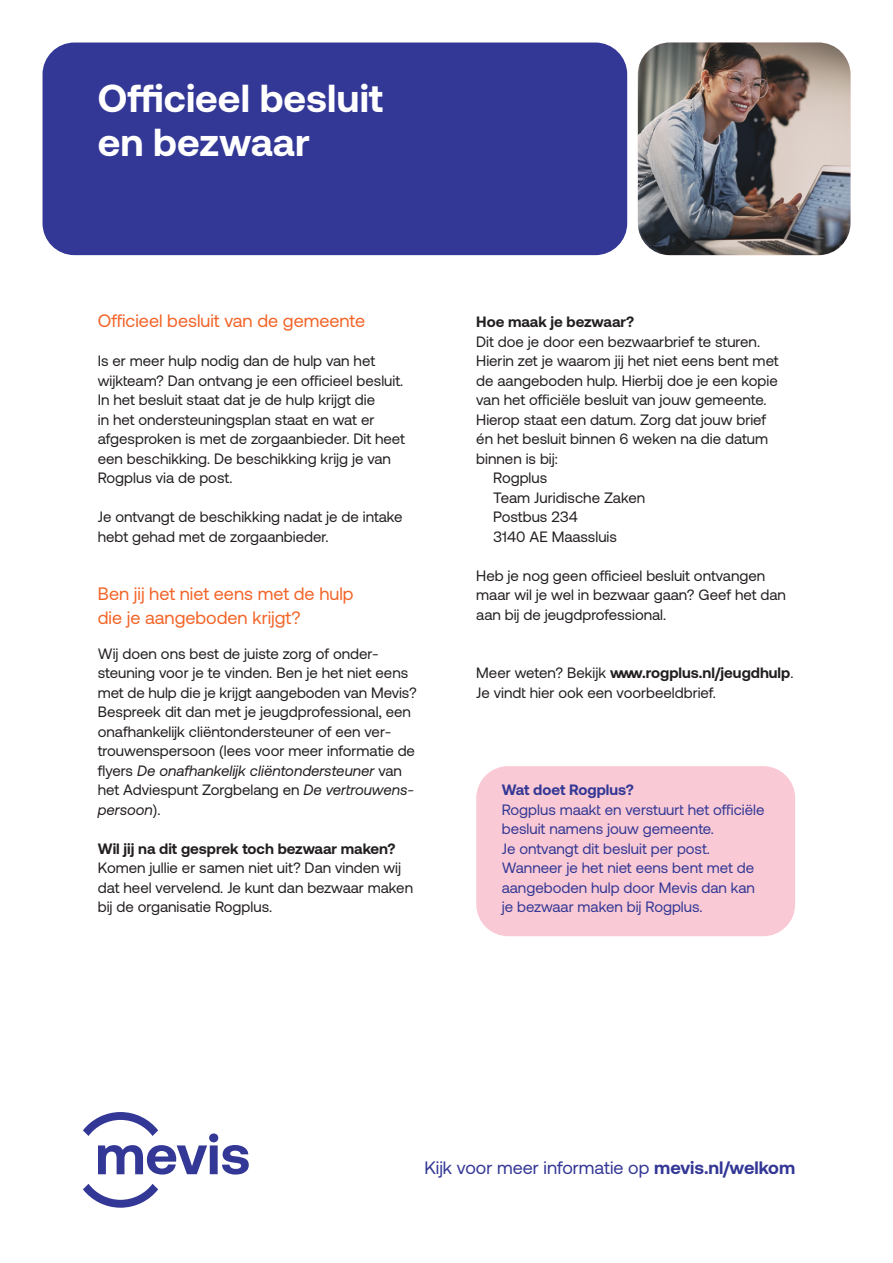
<style>
.page{position:relative;width:893px;height:1263px;background:#fff}
.page>*{position:absolute;margin:0;border:0;box-sizing:border-box;transform-origin:0 0}
.grote_kop_Mevis{font:700 39px/43.5px "Aeonik";color:#fff}
.oranje_kop_Mevis{font:18px/24px "Aeonik";color:#f26428}
.t1{font:18px "Aeonik";color:#333795}
.broodtekst_Mevis_bri{font:15px/19.5px "Aeonik";color:#231f20}
.broodtekst_Mevis_bri-2{font:15px/19.5px "Aeonik";color:#333795}
.tussenkopje_Mevis_br{font:700 15px "Aeonik";color:#231f20}
.tussenkopje_Mevis_br-2{font:700 15px "Aeonik";color:#333795}
.s1{font-style:italic}
.s2{font-weight:700}
</style>
<div class="page">
<div style="left:43px;top:43px;width:584px;height:212px;background:#333795;border-radius:32px"></div>
<img style="left:638px;top:43px;width:212px;height:212px">
<svg style="left:83px;top:1184px;width:75px;height:24px"></svg>
<svg style="left:83px;top:1112px;width:166px;height:62px"></svg>
<div style="left:476px;top:766px;width:319px;height:170px;background:#f9cad5;border-radius:32px"></div>
<p class="grote_kop_Mevis" style="left:98px;top:77px;width:287px">Officieel besluit en bezwaar</p>
<p class="oranje_kop_Mevis" style="left:98px;top:309px;width:269px">Officieel besluit van de gemeente</p>
<p class="broodtekst_Mevis_bri" style="left:98px;top:351px;width:308px">Is er meer hulp nodig dan de hulp van het wijkteam? Dan ontvang je een officieel besluit.<br>In het besluit staat dat je de hulp krijgt die<br>in het ondersteuningsplan staat en wat er afgesproken is met de zorgaanbieder. Dit heet een beschikking. De beschikking krijg je van Rogplus via de post.</p>
<p class="broodtekst_Mevis_bri" style="left:98px;top:507px;width:306px">Je ontvangt de beschikking nadat je de intake hebt gehad met de zorgaanbieder.</p>
<p class="oranje_kop_Mevis" style="left:98px;top:582px;width:257px">Ben jij het niet eens met de hulp die je aangeboden krijgt?</p>
<p class="broodtekst_Mevis_bri" style="left:98px;top:644px;width:320px">Wij doen ons best de juiste zorg of onder&shy;steuning voor je te vinden. Ben je het niet eens met de hulp die je krijgt aangeboden van Mevis?<br>Bespreek dit dan met je jeugdprofessional, een onafhankelijk cliëntondersteuner of een ver&shy;trouwenspersoon (lees voor meer informatie de flyers <span class="s1">De onafhankelijk cliëntondersteuner</span> van het Adviespunt Zorgbelang en <span class="s1">De vertrouwens&shy;persoon</span>).</p>
<p class="tussenkopje_Mevis_br" style="left:98px;top:840px;width:299px">Wil jij na dit gesprek toch bezwaar maken?</p>
<p class="broodtekst_Mevis_bri" style="left:98px;top:858px;width:317px">Komen jullie er samen niet uit? Dan vinden wij dat heel vervelend. Je kunt dan bezwaar maken bij de organisatie Rogplus.</p>
<p class="tussenkopje_Mevis_br" style="left:476px;top:313px;width:159px">Hoe maak je bezwaar?</p>
<p class="broodtekst_Mevis_bri" style="left:476px;top:332px;width:303px">Dit doe je door een bezwaarbrief te sturen.<br>Hierin zet je waarom jij het niet eens bent met de aangeboden hulp. Hierbij doe je een kopie van het officiële besluit van jouw gemeente.<br>Hierop staat een datum. Zorg dat jouw brief én het besluit binnen 6 weken na die datum binnen is bij:</p>
<p class="broodtekst_Mevis_bri" style="left:493px;top:468px;width:56px">Rogplus</p>
<p class="broodtekst_Mevis_bri" style="left:493px;top:488px;width:153px">Team Juridische Zaken</p>
<p class="broodtekst_Mevis_bri" style="left:493px;top:507px;width:86px">Postbus 234</p>
<p class="broodtekst_Mevis_bri" style="left:493px;top:527px;width:125px">3140 AE Maassluis</p>
<p class="broodtekst_Mevis_bri" style="left:476px;top:566px;width:311px">Heb je nog geen officieel besluit ontvangen maar wil je wel in bezwaar gaan? Geef het dan aan bij de jeugdprofessional.</p>
<p class="broodtekst_Mevis_bri" style="left:476px;top:663px;width:319px">Meer weten? Bekijk <span class="s2">www.rogplus.nl/jeugdhulp</span>.<br>Je vindt hier ook een voorbeeldbrief.</p>
<p class="tussenkopje_Mevis_br-2" style="left:502px;top:781px;width:134px">Wat doet Rogplus?</p>
<p class="broodtekst_Mevis_bri-2" style="left:502px;top:800px;width:264px">Rogplus maakt en verstuurt het officiële besluit namens jouw gemeente.<br>Je ontvangt dit besluit per post.<br>Wanneer je het niet eens bent met de aangeboden hulp door Mevis dan kan je bezwaar maken bij Rogplus.</p>
<p class="t1" style="left:424px;top:1157px;width:372px">Kijk voor meer informatie op <span class="s2">mevis.nl/welkom</span></p>
</div>
